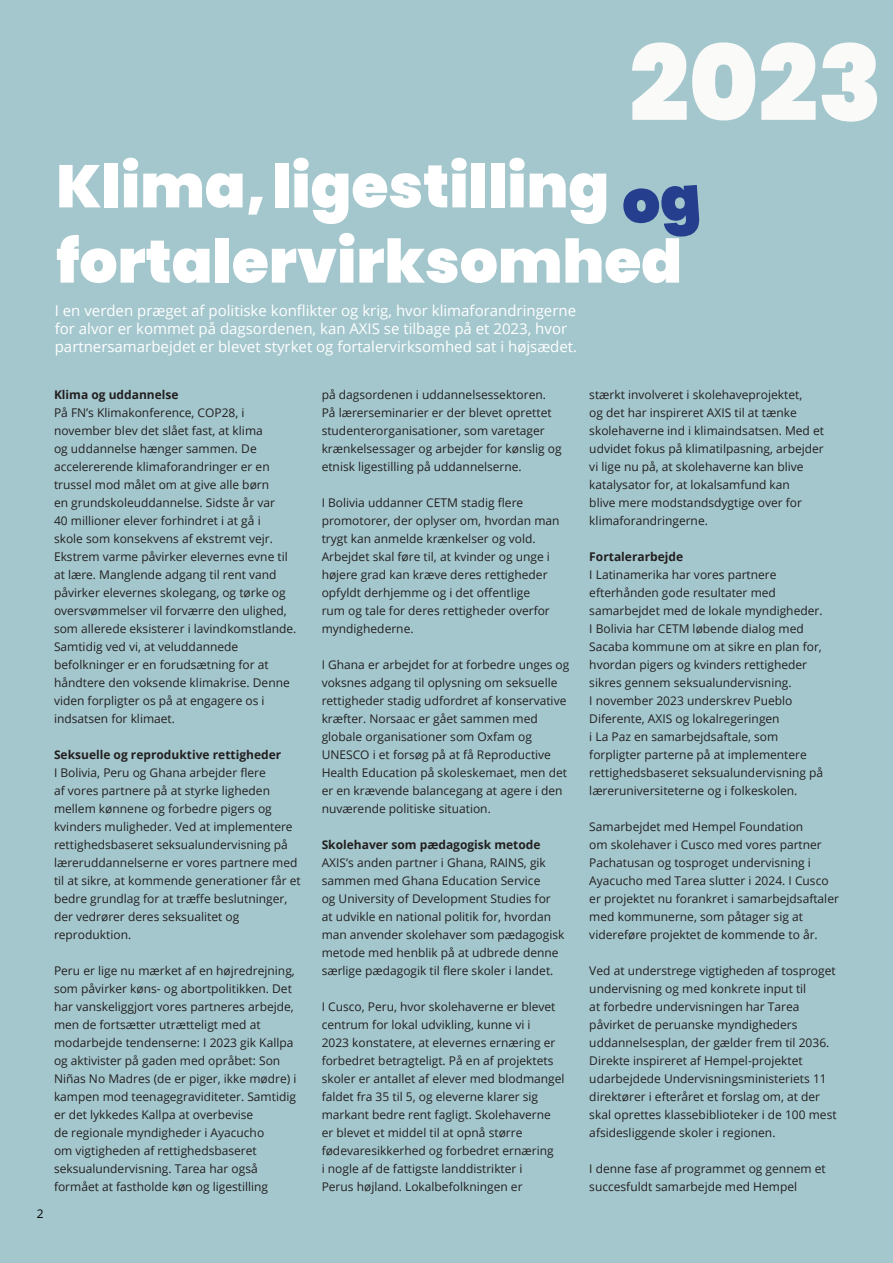
<style>
.page{position:relative;width:893px;height:1263px;background:#a4c7cd}
.page>*{position:absolute;margin:0;border:0;box-sizing:border-box;transform-origin:0 0}
.t1{font:900 105px "Poppins";color:#fafaf9}
.t2{font:900 60px "Poppins";color:#fff}
.t3{font:15px/18px "Open Sans";color:#fff}
.t4{font:12px/18px "Open Sans";color:#231f20}
.t5{font:700 12px "Open Sans";color:#231f20}
.t6{font:12px "Open Sans";color:#000}
</style>
<div class="page">
<p class="t1" style="left:629px;top:23px;width:254px">2023</p>
<p class="t2" style="left:56px;top:152px;width:554px">Klima,ligestilling</p>
<p class="t2" style="left:56px;top:227px;width:627px">fortalervirksomhed</p>
<p class="t3" style="left:55px;top:301px;width:524px">I en verden præget af politiske konflikter og krig, hvor klimaforandringerne for alvor er kommet på dagsordenen, kan AXIS se tilbage på et 2023, hvor partnersamarbejdet er blevet styrket og fortalervirksomhed sat i højsædet.</p>
<p class="t6" style="left:37px;top:1205px;width:8px">2</p>
<p class="t5" style="left:54px;top:386px;width:126px">Klima og uddannelse</p>
<p class="t4" style="left:54px;top:403px;width:244px">På FN’s Klimakonference, COP28, i november blev det slået fast, at klima<br>og uddannelse hænger sammen. De accelererende klimaforandringer er en trussel mod målet om at give alle børn<br>en grundskoleuddannelse. Sidste år var<br>40 millioner elever forhindret i at gå i<br>skole som konsekvens af ekstremt vejr.<br>Ekstrem varme påvirker elevernes evne til at lære. Manglende adgang til rent vand påvirker elevernes skolegang, og tørke og oversvømmelser vil forværre den ulighed, som allerede eksisterer i lavindkomstlande.<br>Samtidig ved vi, at veluddannede befolkninger er en forudsætning for at håndtere den voksende klimakrise. Denne viden forpligter os på at engagere os i indsatsen for klimaet.</p>
<p class="t5" style="left:54px;top:746px;width:229px">Seksuelle og reproduktive rettigheder</p>
<p class="t4" style="left:54px;top:763px;width:248px">I Bolivia, Peru og Ghana arbejder flere<br>af vores partnere på at styrke ligheden mellem kønnene og forbedre pigers og kvinders muligheder. Ved at implementere rettighedsbaseret seksualundervisning på læreruddannelserne er vores partnere med til at sikre, at kommende generationer får et bedre grundlag for at træffe beslutninger, der vedrører deres seksualitet og reproduktion.</p>
<p class="t4" style="left:54px;top:961px;width:244px">Peru er lige nu mærket af en højredrejning, som påvirker køns- og abortpolitikken. Det har vanskeliggjort vores partneres arbejde, men de fortsætter utrætteligt med at modarbejde tendenserne: I 2023 gik Kallpa og aktivister på gaden med opråbet: Son Niñas No Madres (de er piger, ikke mødre) i kampen mod teenagegraviditeter. Samtidig er det lykkedes Kallpa at overbevise<br>de regionale myndigheder i Ayacucho<br>om vigtigheden af rettighedsbaseret seksualundervisning. Tarea har også formået at fastholde køn og ligestilling</p>
<p class="t4" style="left:322px;top:385px;width:242px">på dagsordenen i uddannelsessektoren.<br>På lærerseminarier er der blevet oprettet studenterorganisationer, som varetager krænkelsessager og arbejder for kønslig og etnisk ligestilling på uddannelserne.</p>
<p class="t4" style="left:322px;top:493px;width:239px">I Bolivia uddanner CETM stadig flere promotorer, der oplyser om, hvordan man trygt kan anmelde krænkelser og vold.<br>Arbejdet skal føre til, at kvinder og unge i højere grad kan kræve deres rettigheder opfyldt derhjemme og i det offentlige<br>rum og tale for deres rettigheder overfor myndighederne.</p>
<p class="t4" style="left:322px;top:655px;width:249px">I Ghana er arbejdet for at forbedre unges og voksnes adgang til oplysning om seksuelle rettigheder stadig udfordret af konservative kræfter. Norsaac er gået sammen med globale organisationer som Oxfam og UNESCO i et forsøg på at få Reproductive Health Education på skoleskemaet, men det er en krævende balancegang at agere i den nuværende politiske situation.</p>
<p class="t5" style="left:322px;top:836px;width:220px">Skolehaver som pædagogisk metode</p>
<p class="t4" style="left:322px;top:853px;width:244px">AXIS’s anden partner i Ghana, RAINS, gik sammen med Ghana Education Service<br>og University of Development Studies for at udvikle en national politik for, hvordan man anvender skolehaver som pædagogisk metode med henblik på at udbrede denne særlige pædagogik til flere skoler i landet.</p>
<p class="t4" style="left:322px;top:997px;width:244px">I Cusco, Peru, hvor skolehaverne er blevet centrum for lokal udvikling, kunne vi i<br>2023 konstatere, at elevernes ernæring er forbedret betragteligt. På en af projektets skoler er antallet af elever med blodmangel faldet fra 35 til 5, og eleverne klarer sig markant bedre rent fagligt. Skolehaverne er blevet et middel til at opnå større fødevaresikkerhed og forbedret ernæring<br>i nogle af de fattigste landdistrikter i<br>Perus højland. Lokalbefolkningen er</p>
<p class="t4" style="left:589px;top:385px;width:236px">stærkt involveret i skolehaveprojektet,<br>og det har inspireret AXIS til at tænke skolehaverne ind i klimaindsatsen. Med et udvidet fokus på klimatilpasning, arbejder vi lige nu på, at skolehaverne kan blive katalysator for, at lokalsamfund kan<br>blive mere modstandsdygtige over for klimaforandringerne.</p>
<p class="t5" style="left:589px;top:548px;width:95px">Fortalerarbejde</p>
<p class="t4" style="left:589px;top:565px;width:235px">I Latinamerika har vores partnere efterhånden gode resultater med samarbejdet med de lokale myndigheder.<br>I Bolivia har CETM løbende dialog med Sacaba kommune om at sikre en plan for, hvordan pigers og kvinders rettigheder sikres gennem seksualundervisning.<br>I november 2023 underskrev Pueblo Diferente, AXIS og lokalregeringen<br>i La Paz en samarbejdsaftale, som forpligter parterne på at implementere rettighedsbaseret seksualundervisning på læreruniversiteterne og i folkeskolen.</p>
<p class="t4" style="left:589px;top:817px;width:251px">Samarbejdet med Hempel Foundation<br>om skolehaver i Cusco med vores partner Pachatusan og tosproget undervisning i Ayacucho med Tarea slutter i 2024. I Cusco er projektet nu forankret i samarbejdsaftaler med kommunerne, som påtager sig at videreføre projektet de kommende to år.</p>
<p class="t4" style="left:589px;top:961px;width:249px">Ved at understrege vigtigheden af tosproget undervisning og med konkrete input til<br>at forbedre undervisningen har Tarea påvirket de peruanske myndigheders uddannelsesplan, der gælder frem til 2036.<br>Direkte inspireret af Hempel-projektet udarbejdede Undervisningsministeriets 11 direktører i efteråret et forslag om, at der skal oprettes klassebiblioteker i de 100 mest afsidesliggende skoler i regionen.</p>
<p class="t4" style="left:589px;top:1159px;width:238px">I denne fase af programmet og gennem et succesfuldt samarbejde med Hempel</p>
</div>
